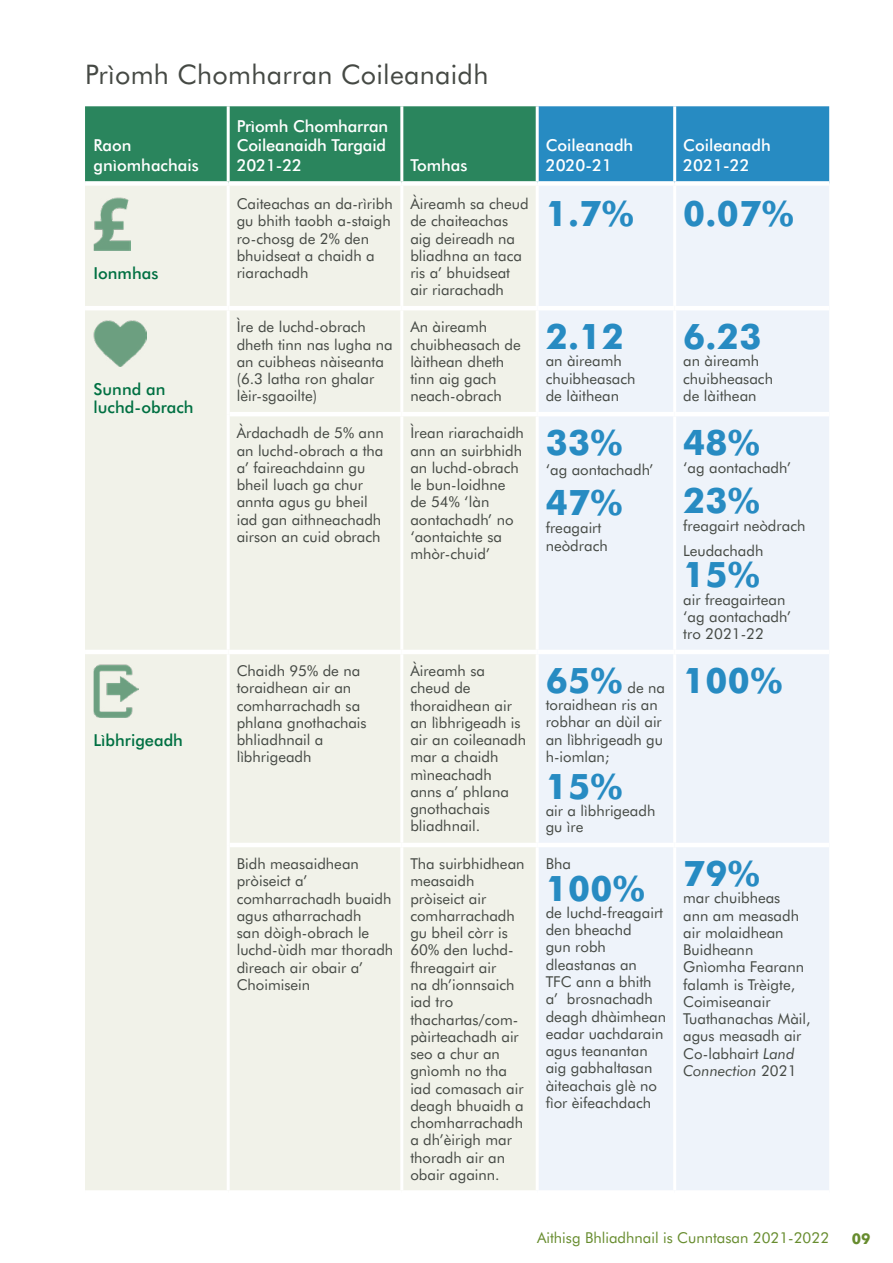
<style>
.page{position:relative;width:893px;height:1263px;background:#fff}
.page>*{position:absolute;margin:0;border:0;box-sizing:border-box;transform-origin:0 0}
.Tabe_body{font:700 35.25px "Futura BT";letter-spacing:.01em;color:#278bc2}
.Sub-heading{font:27px "Futura BT";letter-spacing:.01em;color:#454944}
.Table_heading{font:500 16.5px/19.5px "Futura BT";color:#fff}
.Tabe_body-2{font:500 16.5px/18.8px "Futura BT";color:#007042}
.Tabe_body-3{font:15px/17.2px "Futura BT";color:#454944}
.t1{font:15px "Futura BT";color:#678c2e}
.t2{font:700 15px "Futura BT";color:#678c2e}
.s1{font-style:italic}
</style>
<div class="page">
<svg style="left:85px;top:106px;width:744px;height:75px;background:#2a8885"></svg>
<div style="left:85px;top:186px;width:451px;height:1004px;background:#f1f2e9"></div>
<div style="left:539px;top:186px;width:290px;height:1004px;background:#eef3fa"></div>
<hr style="left:227px;top:106px;width:3px;height:75px;background:#fff">
<hr style="left:400px;top:106px;width:3px;height:75px;background:#fff">
<hr style="left:536px;top:106px;width:3px;height:75px;background:#fff">
<hr style="left:673px;top:106px;width:3px;height:75px;background:#fff">
<hr style="left:227px;top:186px;width:3px;height:120px;background:#fff">
<hr style="left:400px;top:186px;width:3px;height:120px;background:#fff">
<hr style="left:673px;top:186px;width:3px;height:120px;background:#fff">
<hr style="left:227px;top:310px;width:3px;height:104px;background:#fff">
<hr style="left:400px;top:310px;width:3px;height:102px;background:#fff">
<hr style="left:673px;top:310px;width:3px;height:102px;background:#fff">
<hr style="left:227px;top:414px;width:3px;height:236px;background:#fff">
<hr style="left:400px;top:416px;width:3px;height:234px;background:#fff">
<hr style="left:673px;top:416px;width:3px;height:234px;background:#fff">
<hr style="left:227px;top:654px;width:3px;height:191px;background:#fff">
<hr style="left:400px;top:654px;width:3px;height:189px;background:#fff">
<hr style="left:673px;top:654px;width:3px;height:189px;background:#fff">
<hr style="left:227px;top:845px;width:3px;height:345px;background:#fff">
<hr style="left:400px;top:847px;width:3px;height:343px;background:#fff">
<hr style="left:673px;top:847px;width:3px;height:343px;background:#fff">
<hr style="left:85px;top:306px;width:143px;height:4px;background:#fff">
<hr style="left:228px;top:306px;width:174px;height:4px;background:#fff">
<hr style="left:402px;top:306px;width:135px;height:4px;background:#fff">
<hr style="left:537px;top:306px;width:138px;height:4px;background:#fff">
<hr style="left:675px;top:306px;width:154px;height:4px;background:#fff">
<hr style="left:230px;top:412px;width:172px;height:4px;background:#fff">
<hr style="left:402px;top:412px;width:135px;height:4px;background:#fff">
<hr style="left:537px;top:412px;width:138px;height:4px;background:#fff">
<hr style="left:675px;top:412px;width:154px;height:4px;background:#fff">
<hr style="left:85px;top:650px;width:143px;height:4px;background:#fff">
<hr style="left:228px;top:650px;width:174px;height:4px;background:#fff">
<hr style="left:402px;top:650px;width:135px;height:4px;background:#fff">
<hr style="left:537px;top:650px;width:138px;height:4px;background:#fff">
<hr style="left:675px;top:650px;width:154px;height:4px;background:#fff">
<hr style="left:230px;top:843px;width:172px;height:4px;background:#fff">
<hr style="left:402px;top:843px;width:135px;height:4px;background:#fff">
<hr style="left:537px;top:843px;width:138px;height:4px;background:#fff">
<hr style="left:675px;top:843px;width:154px;height:4px;background:#fff">
<img style="left:94px;top:198px;width:36px;height:52px">
<img style="left:94px;top:321px;width:52px;height:45px">
<img style="left:94px;top:665px;width:45px;height:52px">
<h1 class="Sub-heading" style="left:85px;top:58px;width:405px">Prìomh Chomharran Coileanaidh</h1>
<p class="Table_heading" style="left:94px;top:135px;width:107px">Raon gnìomhachais</p>
<p class="Table_heading" style="left:237px;top:116px;width:153px">Prìomh Chomharran<br>Coileanaidh Targaid<br>2021-22</p>
<p class="Table_heading" style="left:410px;top:155px;width:59px">Tomhas</p>
<p class="Table_heading" style="left:546px;top:135px;width:89px">Coileanadh<br>2020-21</p>
<p class="Table_heading" style="left:683px;top:135px;width:89px">Coileanadh<br>2021-22</p>
<p class="Tabe_body-2" style="left:94px;top:263px;width:66px">Ionmhas</p>
<p class="Tabe_body-2" style="left:94px;top:379px;width:101px">Sunnd an luchd-obrach</p>
<p class="Tabe_body-2" style="left:94px;top:730px;width:91px">Lìbhrigeadh</p>
<p class="Tabe_body-3" style="left:237px;top:195px;width:157px">Caiteachas an da-rìribh gu bhith taobh a-staigh ro-chosg de 2% den bhuidseat a chaidh a riarachadh</p>
<p class="Tabe_body-3" style="left:410px;top:195px;width:120px">Àireamh sa cheud de chaiteachas aig deireadh na bliadhna an taca ris a’ bhuidseat air riarachadh</p>
<p class="Tabe_body" style="left:546px;top:192px;width:89px">1.7%</p>
<p class="Tabe_body" style="left:683px;top:192px;width:112px">0.07%</p>
<p class="Tabe_body-3" style="left:237px;top:318px;width:157px">Ìre de luchd-obrach dheth tinn nas lugha na an cuibheas nàiseanta (6.3 latha ron ghalar lèir-sgaoilte)</p>
<p class="Tabe_body-3" style="left:410px;top:318px;width:112px">An àireamh chuibheasach de làithean dheth tinn aig gach neach-obrach</p>
<p class="Tabe_body" style="left:546px;top:315px;width:80px">2.12</p>
<p class="Tabe_body-3" style="left:546px;top:352px;width:91px">an àireamh chuibheasach de làithean</p>
<p class="Tabe_body-3" style="left:237px;top:424px;width:149px">Àrdachadh de 5% ann an luchd-obrach a tha a’ faireachdainn gu bheil luach ga chur annta agus gu bheil iad gan aithneachadh airson an cuid obrach</p>
<p class="Tabe_body-3" style="left:410px;top:424px;width:115px">Ìrean riarachaidh ann an suirbhidh an luchd-obrach le bun-loidhne de 54% ‘làn aontachadh’ no ‘aontaichte sa mhòr-chuid’</p>
<p class="Tabe_body" style="left:546px;top:421px;width:78px">33%</p>
<p class="Tabe_body-3" style="left:546px;top:461px;width:109px">‘ag aontachadh’</p>
<p class="Tabe_body" style="left:546px;top:481px;width:78px">47%</p>
<p class="Tabe_body-3" style="left:546px;top:518px;width:64px;line-height:18px">freagairt neòdrach</p>
<p class="Tabe_body-3" style="left:237px;top:662px;width:132px">Chaidh 95% de na toraidhean air an comharrachadh sa phlana gnothachais bhliadhnail a lìbhrigeadh</p>
<p class="Tabe_body-3" style="left:410px;top:662px;width:117px">Àireamh sa cheud de thoraidhean air an lìbhrigeadh is air an coileanadh mar a chaidh mìneachadh anns a’ phlana gnothachais bliadhnail.</p>
<p class="Tabe_body" style="left:546px;top:659px;width:78px">65%</p>
<p class="Tabe_body-3" style="left:546px;top:679px;width:121px;text-indent:82px">de na toraidhean ris an robhar an dùil air an lìbhrigeadh gu h-iomlan;</p>
<p class="Tabe_body" style="left:546px;top:764px;width:78px">15%</p>
<p class="Tabe_body-3" style="left:546px;top:802px;width:111px;line-height:16.5px">air a lìbhrigeadh gu ìre</p>
<p class="Tabe_body-3" style="left:237px;top:855px;width:158px">Bidh measaidhean pròiseict a’ comharrachadh buaidh agus atharrachadh<br>san dòigh-obrach le luchd-ùidh mar thoradh dìreach air obair a’<br>Choimisein</p>
<p class="Tabe_body-3" style="left:410px;top:855px;width:116px">Tha suirbhidhean measaidh pròiseict air comharrachadh gu bheil còrr is<br>60% den luchd&shy;fhreagairt air<br>na dh’ionnsaich iad tro thachartas/com&shy;pàirteachadh air seo a chur an gnìomh no tha iad comasach air deagh bhuaidh a chomharrachadh a dh’èirigh mar thoradh air an obair againn.</p>
<p class="Tabe_body-3" style="left:546px;top:855px;width:27px">Bha</p>
<p class="Tabe_body" style="left:546px;top:867px;width:101px">100%</p>
<p class="Tabe_body-3" style="left:546px;top:904px;width:122px">de luchd-freagairt den bheachd<br>gun robh dleastanas an<br>TFC ann a bhith a’ brosnachadh deagh dhàimhean eadar uachdarain agus teanantan aig gabhaltasan àiteachais glè no fìor èifeachdach</p>
<p class="Tabe_body" style="left:683px;top:315px;width:80px">6.23</p>
<p class="Tabe_body-3" style="left:683px;top:352px;width:91px">an àireamh chuibheasach de làithean</p>
<p class="Tabe_body" style="left:683px;top:421px;width:78px">48%</p>
<p class="Tabe_body-3" style="left:683px;top:459px;width:109px">‘ag aontachadh’</p>
<p class="Tabe_body" style="left:683px;top:479px;width:78px">23%</p>
<p class="Tabe_body-3" style="left:683px;top:517px;width:124px">freagairt neòdrach</p>
<p class="Tabe_body-3" style="left:683px;top:542px;width:82px">Leudachadh</p>
<p class="Tabe_body" style="left:683px;top:553px;width:78px">15%</p>
<p class="Tabe_body-3" style="left:683px;top:591px;width:109px">air freagairtean ‘ag aontachadh’ tro 2021-22</p>
<p class="Tabe_body" style="left:683px;top:659px;width:101px">100%</p>
<p class="Tabe_body" style="left:683px;top:852px;width:78px">79%</p>
<p class="Tabe_body-3" style="left:683px;top:889px;width:129px">mar chuibheas<br>ann am measadh air molaidhean<br>Buidheann<br>Gnìomha Fearann falamh is Trèigte,<br>Coimiseanair<br>Tuathanachas Màil, agus measadh air<br>Co-labhairt <span class="s1">Land<br>Connection</span> 2021</p>
<p class="t1" style="left:537px;top:1229px;width:294px">Aithisg Bhliadhnail is Cunntasan 2021-2022</p>
<p class="t2" style="left:852px;top:1229px;width:20px">09</p>
</div>
